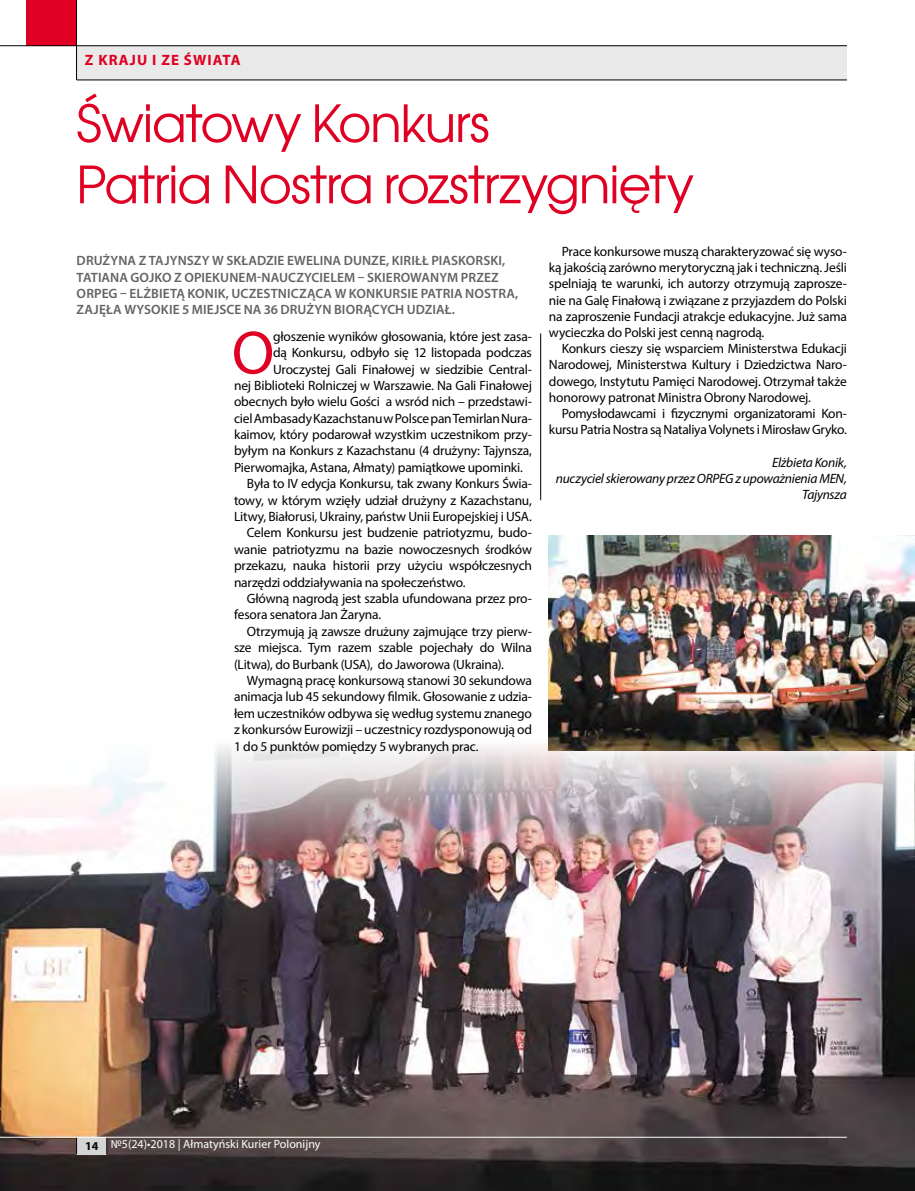
<style>
.page{position:relative;width:915px;height:1191px;background:#fff}
.page>*{position:absolute;margin:0;border:0;box-sizing:border-box;transform-origin:0 0}
.t1{font:61.5px "Myriad Pro";color:#df0023}
.t2{font:51px/61.2px "DS Avant Garde";letter-spacing:-.025em;color:#df0023}
.t3{font:700 15px "Myriad Pro";letter-spacing:.07em;color:#df0023}
.t4{font:13.5px/16.2px "Myriad Pro";letter-spacing:-.015em;color:#000;text-align:justify}
.t5{font:600 13.5px/16.2px "Myriad Pro";letter-spacing:.01em;color:#636363}
.t6{font:italic 13.5px/16.2px "Myriad Pro";letter-spacing:-.02em;color:#000;text-align:right}
.t7{font:12px "Myriad Pro";color:#fff}
.s1{font-weight:700;color:#000}
</style>
<div class="page">
<img style="left:914px;top:702px;width:1px;height:489px">
<img style="left:549px;top:536px;width:365px;height:98px">
<img style="left:0;top:634px;width:914px;height:557px">
<hr style="left:540px;top:333px;width:1px;height:167px;background:#000">
<div style="left:26px;top:0;width:51px;height:46px;background:#df0023"></div>
<div style="left:77px;top:46px;width:769px;height:34px;background:#e9e9e9"></div>
<hr style="left:77px;top:80px;width:769px;height:1px;background:#000">
<hr style="left:0;top:45px;width:846px;height:1px;background:#000">
<hr style="left:76px;top:0;width:1px;height:80px;background:#000">
<div style="left:76px;top:1137px;width:31px;height:17px;background:#d5d5d5"></div>
<svg style="left:76px;top:1138px;width:1px;height:16px"></svg>
<svg style="left:106px;top:1138px;width:1px;height:16px"></svg>
<hr style="left:0;top:1137px;width:846px;height:1px;background:#fff">
<p class="t3" style="left:85px;top:51px;width:157px">Z KRAJU I ZE ŚWIATA</p>
<h2 class="t2" style="left:76px;top:93px;width:619px">Światowy Konkurs<br>Patria Nostra rozstrzygnięty</h2>
<p class="t5" style="left:77px;top:252px;width:443px">DRUŻYNA Z TAJYNSZY W SKŁADZIE EWELINA DUNZE, KIRIŁŁ PIASKORSKI, TATIANA GOJKO Z OPIEKUNEM-NAUCZYCIELEM – SKIEROWANYM PRZEZ ORPEG – ELŻBIETĄ KONIK, UCZESTNICZĄCA W KONKURSIE PATRIA NOSTRA, ZAJĘŁA WYSOKIE 5 MIEJSCE NA 36 DRUŻYN BIORĄCYCH UDZIAŁ.</p>
<p class="t4" style="left:549px;top:243px;width:299px;text-indent:13px">Prace konkursowe muszą charakteryzować się wyso&shy;ką jakością zarówno merytoryczną jak i techniczną. Jeśli spelniają te warunki, ich autorzy otrzymują zaprosze&shy;nie na Galę Finałową i związane z przyjazdem do Polski na zaproszenie Fundacji atrakcje edukacyjne. Już sama wycieczka do Polski jest cenną nagrodą.</p>
<p class="t4" style="left:549px;top:340px;width:299px;text-indent:13px">Konkurs cieszy się wsparciem Ministerstwa Edukacji Narodowej, Ministerstwa Kultury i Dziedzictwa Naro&shy;dowego, Instytutu Pamięci Narodowej. Otrzymał także honorowy patronat Ministra Obrony Narodowej.</p>
<p class="t4" style="left:549px;top:405px;width:299px;text-align:right">Pomysłodawcami i fizycznymi organizatorami Kon&shy;kursu Patria Nostra są Nataliya Volynets i Mirosław Gryko.</p>
<p class="t6" style="left:555px;top:454px;width:292px">Elżbieta Konik,<br>nuczyciel skierowany przez ORPEG z upoważnienia MEN,<br>Tajynsza</p>
<h1 class="t1" style="left:232px;top:315px;width:44px">O</h1>
<p class="t4" style="left:273px;top:328px;width:260px">głoszenie wyników głosowania, które jest zasa-</p>
<p class="t4" style="left:273px;top:344px;width:260px">dą Konkursu, odbyło się 12 listopada podczas</p>
<p class="t4" style="left:273px;top:361px;width:260px">Uroczystej Gali Finałowej w siedzibie Central-</p>
<p class="t4" style="left:234px;top:377px;width:299px">nej Biblioteki Rolniczej w Warszawie. Na Gali Finałowej</p>
<p class="t4" style="left:234px;top:393px;width:299px">obecnych było wielu Gości a wsród nich – przedstawi-</p>
<p class="t4" style="left:234px;top:410px;width:299px">ciel Ambasady Kazachstanu w Polsce pan Temirlan Nura-</p>
<p class="t4" style="left:234px;top:426px;width:299px">kaimov, który podarował wzystkim uczestnikom przy-</p>
<p class="t4" style="left:234px;top:442px;width:299px">byłym na Konkurs z Kazachstanu (4 drużyny: Tajynsza,</p>
<p class="t4" style="left:234px;top:459px;width:289px">Pierwomajka, Astana, Ałmaty) pamiątkowe upominki.</p>
<p class="t4" style="left:247px;top:475px;width:286px">Była to IV edycja Konkursu, tak zwany Konkurs Świa-</p>
<p class="t4" style="left:234px;top:492px;width:299px">towy, w którym wzięły udział drużyny z Kazachstanu,</p>
<p class="t4" style="left:234px;top:508px;width:298px">Litwy, Białorusi, Ukrainy, państw Unii Europejskiej i USA.</p>
<p class="t4" style="left:247px;top:524px;width:286px">Celem Konkursu jest budzenie patriotyzmu, budo-</p>
<p class="t4" style="left:234px;top:541px;width:299px">wanie patriotyzmu na bazie nowoczesnych środków</p>
<p class="t4" style="left:234px;top:557px;width:299px">przekazu, nauka historii przy użyciu współczesnych</p>
<p class="t4" style="left:234px;top:574px;width:232px">narzędzi oddziaływania na społeczeństwo.</p>
<p class="t4" style="left:247px;top:590px;width:286px">Główną nagrodą jest szabla ufundowana przez pro-</p>
<p class="t4" style="left:234px;top:606px;width:147px">fesora senatora Jan Żaryna.</p>
<p class="t4" style="left:247px;top:623px;width:286px">Otrzymują ją zawsze drużuny zajmujące trzy pierw-</p>
<p class="t4" style="left:234px;top:639px;width:299px">sze miejsca. Tym razem szable pojechały do Wilna</p>
<p class="t4" style="left:234px;top:656px;width:270px">(Litwa), do Burbank (USA), do Jaworowa (Ukraina).</p>
<p class="t4" style="left:247px;top:672px;width:286px">Wymagną pracę konkursową stanowi 30 sekundowa</p>
<p class="t4" style="left:234px;top:688px;width:299px">animacja lub 45 sekundowy filmik. Głosowanie z udzia-</p>
<p class="t4" style="left:234px;top:705px;width:299px">łem uczestników odbywa się według systemu znanego</p>
<p class="t4" style="left:234px;top:721px;width:299px">z konkursów Eurowizji – uczestnicy rozdysponowują od</p>
<p class="t4" style="left:234px;top:737px;width:245px">1 do 5 punktów pomiędzy 5 wybranych prac.</p>
<p class="t7" style="left:85px;top:1136px;width:237px"><span class="s1">14</span> №5(24)•2018 | Ałmatyński Kurier Polonijny</p>
</div>
